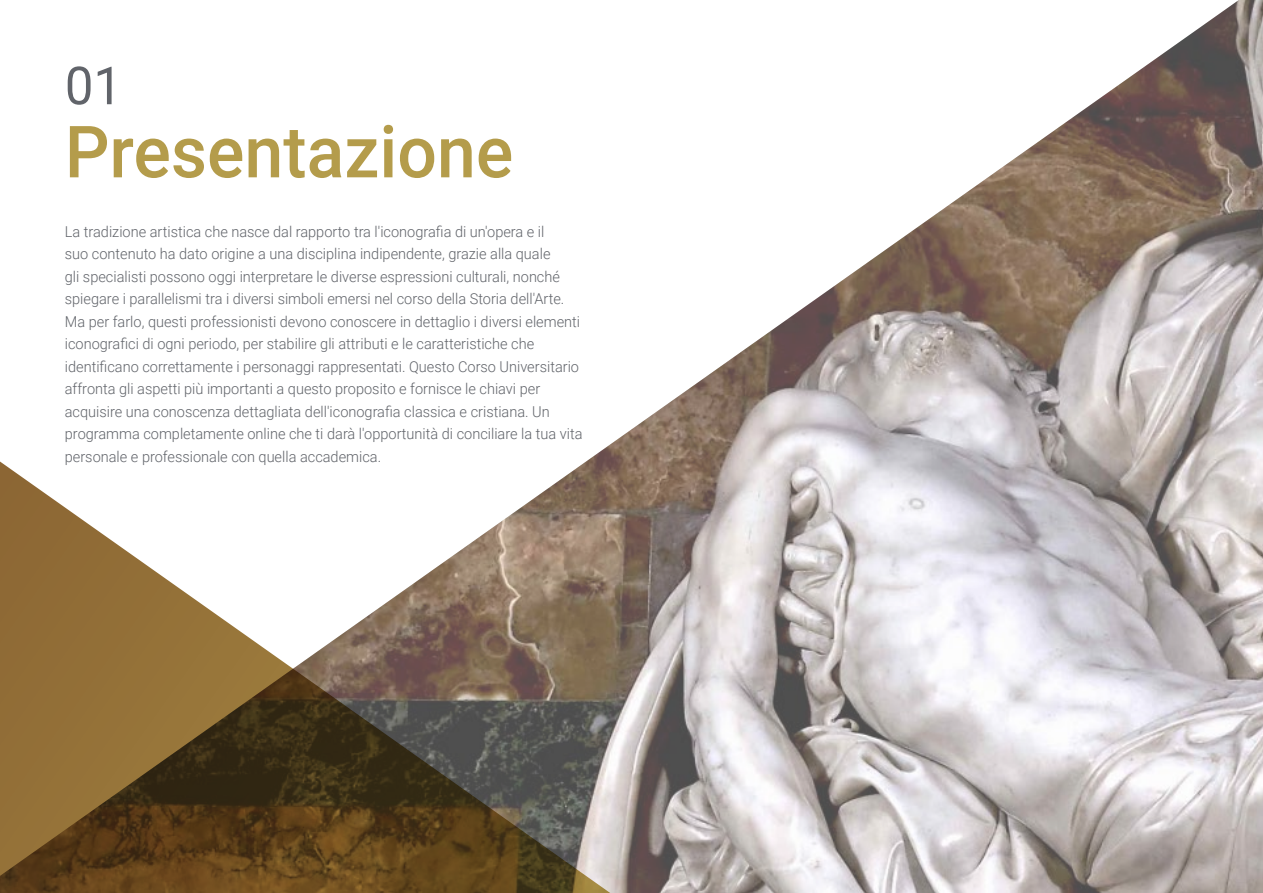
<style>
.page{position:relative;width:1263px;height:893px;background:#fff}
.page>*{position:absolute;margin:0;border:0;box-sizing:border-box;transform-origin:0 0}
.t1{font:500 72px "Roboto";color:#b49c4b}
.t2{font:52.5px "Roboto";color:#61646a}
.t3{font:300 15px/22.5px "Roboto";color:#61646a}
</style>
<div class="page">
<img style="left:608px;top:0;width:655px;height:893px">
<svg style="left:0;top:446px;width:640px;height:447px"></svg>
<h2 class="t2" style="left:65px;top:49px;width:59px">01</h2>
<h1 class="t1" style="left:65px;top:101px;width:450px">Presentazione</h1>
<p class="t3" style="left:65px;top:219px;width:519px">La tradizione artistica che nasce dal rapporto tra l'iconografia di un'opera e il<br>suo contenuto ha dato origine a una disciplina indipendente, grazie alla quale<br>gli specialisti possono oggi interpretare le diverse espressioni culturali, nonché spiegare i parallelismi tra i diversi simboli emersi nel corso della Storia dell'Arte.<br>Ma per farlo, questi professionisti devono conoscere in dettaglio i diversi elementi iconografici di ogni periodo, per stabilire gli attributi e le caratteristiche che identificano correttamente i personaggi rappresentati. Questo Corso Universitario affronta gli aspetti più importanti a questo proposito e fornisce le chiavi per acquisire una conoscenza dettagliata dell'iconografia classica e cristiana. Un programma completamente online che ti darà l'opportunità di conciliare la tua vita personale e professionale con quella accademica.</p>
</div>
